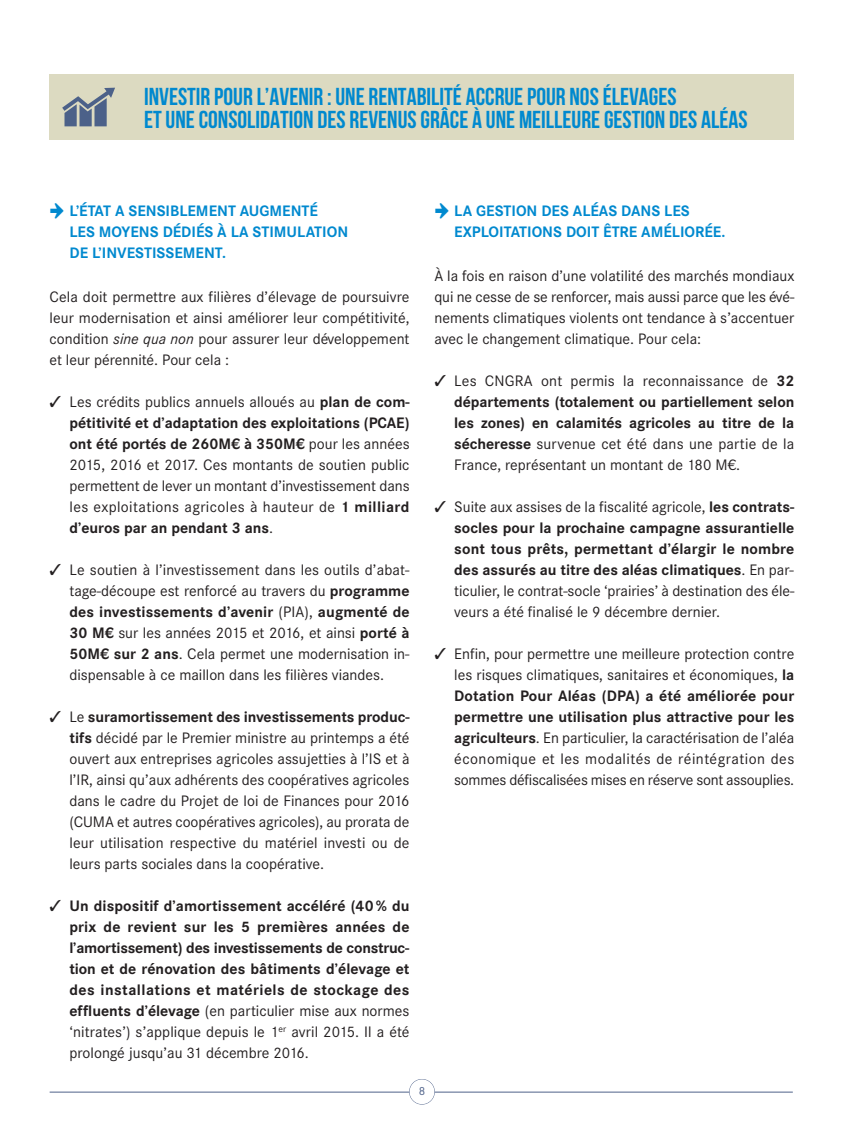
<style>
.page{position:relative;width:844px;height:1141px;background:#fff}
.page>*{position:absolute;margin:0;border:0;box-sizing:border-box;transform-origin:0 0}
.t1{font:700 24.5px/22.8px "Bebas Neue";color:#0089cf}
.t2{font:15.75px/21px "Corporate S";color:#231f20;text-align:justify}
.t3{font:700 15.75px/21px "Corporate S";letter-spacing:.01em;color:#231f20;text-align:justify}
.t4{font:700 15.75px/21px "Corporate S";color:#0089cf}
.t5{font:12.25px "Corporate S";color:#4e6189}
.s1{font-family:"Arrowstfb";font-weight:400}
.s2{font-style:italic}
.s3{font-weight:700}
.s4{font-weight:400}
</style>
<div class="page">
<hr style="left:50px;top:1092px;width:742px;height:1px;background:#4e6189">
<svg style="left:409px;top:1079px;width:25px;height:26px"></svg>
<div style="left:409px;top:1079px;width:25px;height:25px;background:#fff;border-radius:50%"></div>
<div style="left:50px;top:74px;width:743px;height:66px;background:#dcdac1"></div>
<svg style="left:62px;top:88px;width:53px;height:38px"></svg>
<h1 class="t1" style="left:144px;top:85px;width:605px">INVESTIR POUR L’AVENIR :UNE RENTABILITÉ ACCRUEPOUR NOS ÉLEVAGES<br>ET UNECONSOLIDATION DES REVENUSGRÂCE À UNE MEILLEURE GESTION DES ALÉAS</h1>
<p class="t4" style="left:69px;top:200px;width:280px;text-indent:-20px"><span class="s1">z</span> L’état a sensibLement auGmenté<br>Les moyens dédiés À La stimuLation de L’investissement.</p>
<p class="t2" style="left:50px;top:286px;width:361px">Cela doit permettre aux filières d’élevage de poursuivre leur modernisation et ainsi améliorer leur compétitivité, condition <span class="s2">sine qua non</span> pour assurer leur développement et leur pérennité. Pour cela :</p>
<p class="t2" style="left:69px;top:391px;width:341px;text-indent:-20px">✓ Les crédits publics annuels alloués au <span class="s3">plan de com&shy;pétitivité et d’adaptation des exploitations (pcae) ont été portés de 260m€ à 350m€</span> pour les années 2015, 2016 et 2017. Ces montants de soutien public permettent de lever un montant d’investissement dans les exploitations agricoles à hauteur de <span class="s3">1 milliard d’euros par an pendant 3 ans</span>.</p>
<p class="t2" style="left:69px;top:559px;width:341px;text-indent:-20px">✓ Le soutien à l’investissement dans les outils d’abat&shy;tage-découpe est renforcé au travers du <span class="s3">programme des investissements d’avenir</span> (PIA), <span class="s3">augmenté de 30 m€</span> sur les années 2015 et 2016, et ainsi <span class="s3">porté à 50m€ sur 2 ans</span>. Cela permet une modernisation in&shy;dispensable à ce maillon dans les filières viandes.</p>
<p class="t2" style="left:69px;top:706px;width:341px;text-indent:-20px">✓ Le <span class="s3">suramortissement des investissements produc&shy;tifs</span> décidé par le Premier ministre au printemps a été ouvert aux entreprises agricoles assujetties à l’IS et à l’IR, ainsi qu’aux adhérents des coopératives agricoles dans le cadre du Projet de loi de Finances pour 2016 (CUMA et autres coopératives agricoles), au prorata de leur utilisation respective du matériel investi ou de leurs parts sociales dans la coopérative.</p>
<p class="t3" style="left:69px;top:895px;width:341px;text-indent:-20px">✓ un dispositif d’amortissement accéléré (40% du prix de revient sur les 5 premières années de l’amortissement) des investissements de construc&shy;tion et de rénovation des bâtiments d’élevage et des installations et matériels de stockage des effluents d’élevage <span class="s4">(en particulier mise aux normes ‘nitrates’) s’applique depuis le 1</span><sup>er</sup> <span class="s4">avril 2015. Il a été prolongé jusqu’au 31 décembre 2016.</span></p>
<p class="t4" style="left:454px;top:200px;width:272px;text-indent:-20px"><span class="s1">z</span> La Gestion des aLéas dans Les expLoitations doit être améLiorée.</p>
<p class="t2" style="left:434px;top:265px;width:361px">À la fois en raison d’une volatilité des marchés mondiaux qui ne cesse de se renforcer, mais aussi parce que les évé&shy;nements climatiques violents ont tendance à s’accentuer avec le changement climatique. Pour cela:</p>
<p class="t2" style="left:454px;top:370px;width:341px;text-indent:-20px">✓ Les CNGRA ont permis la reconnaissance de <span class="s3">32 départements (totalement ou partiellement selon les zones) en calamités agricoles au titre de la sécheresse</span> survenue cet été dans une partie de la France, représentant un montant de 180 M€.</p>
<p class="t2" style="left:454px;top:496px;width:341px;text-indent:-20px">✓ Suite aux assises de la fiscalité agricole, <span class="s3">les contrats&shy;socles pour la prochaine campagne assurantielle sont tous prêts, permettant d’élargir le nombre des assurés au titre des aléas climatiques</span>. En par&shy;ticulier, le contrat-socle ‘prairies’ à destination des éle&shy;veurs a été finalisé le 9 décembre dernier.</p>
<p class="t2" style="left:454px;top:643px;width:341px;text-indent:-20px">✓ Enfin, pour permettre une meilleure protection contre les risques climatiques, sanitaires et économiques, <span class="s3">la dotation pour aléas (dpa) a été améliorée pour permettre une utilisation plus attractive pour les agriculteurs</span>. En particulier, la caractérisation de l’aléa économique et les modalités de réintégration des sommes défiscalisées mises en réserve sont assouplies.</p>
<p class="t5" style="left:418px;top:1084px;width:8px">8</p>
</div>
